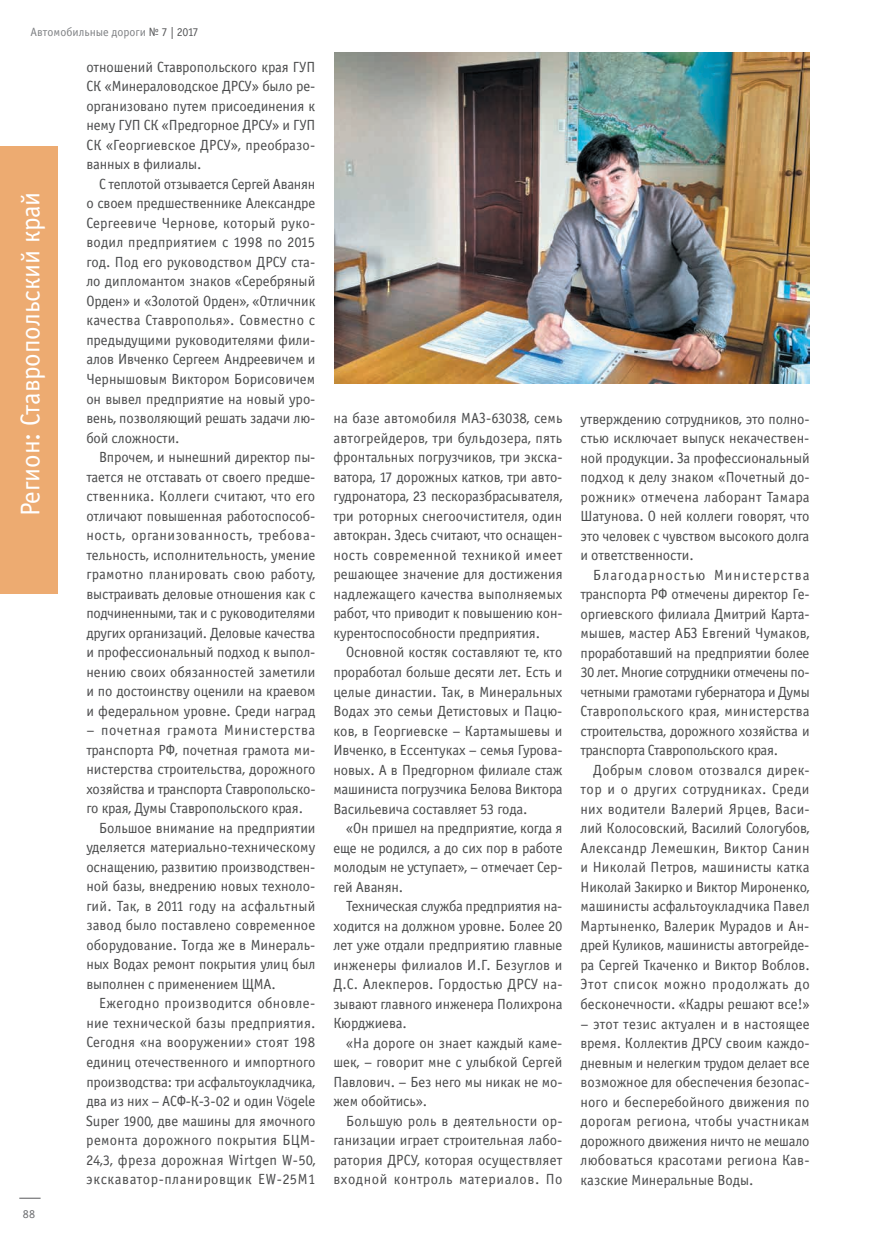
<style>
.page{position:relative;width:896px;height:1236px;background:#fff}
.page>*{position:absolute;margin:0;border:0;box-sizing:border-box;transform-origin:0 0}
.t1{font:27px "Officina Sans Book C";color:#fff}
.t2{font:14.7px/19.5px "Officina Sans Book C";letter-spacing:-.01em;color:#4b4c4d;text-align:justify}
.t3{font:14.7px "Officina Sans Book C";letter-spacing:.02em;color:#4b4c4d}
.t4{font:14.7px "Officina Sans Book C";letter-spacing:.015em;color:#4b4c4d}
.t5{font:14.7px "Officina Sans Book C";letter-spacing:.035em;color:#4b4c4d}
.t6{font:14.7px "Officina Sans Book C";letter-spacing:.04em;color:#4b4c4d}
.t7{font:12px "Officina Sans Book C";color:#808285}
.t8{font:12px "Officina Sans Book C";color:#6c6d70}
.s1{color:#57585a}
.s2{font-style:italic}
.s3{font-family:"Times New Roman"}
</style>
<div class="page">
<div style="left:0;top:146px;width:58px;height:447px;background:#edab71"></div>
<svg style="left:19px;top:1197px;width:22px;height:1px"></svg>
<img style="left:334px;top:52px;width:475px;height:332px">
<p class="t7" style="left:31px;top:25px;width:169px">Автомобильные дороги <span class="s1">№ 7 | 2017</span></p>
<h1 class="t1" style="left:16px;top:516px;width:326px;rotate:-90deg">Регион: Ставропольский край</h1>
<p class="t8" style="left:23px;top:1207px;width:14px">88</p>
<p class="t2" style="left:86px;top:57px;width:230px">отношений Ставропольского края ГУП СК «Минераловодское ДРСУ» было ре&shy;организовано путем присоединения к нему ГУП СК «Предгорное ДРСУ» и ГУП СК «Георгиевское ДРСУ», преобразо&shy;ванных в филиалы.</p>
<p class="t2" style="left:86px;top:174px;width:230px;text-indent:13px">С теплотой отзывается Сергей Аванян о своем предшественнике Александре Сергеевиче Чернове, который руко&shy;водил предприятием с 1998 по 2015 год. Под его руководством ДРСУ ста&shy;ло дипломантом знаков «Серебряный Орден» и «Золотой Орден», «Отличник качества Ставрополья». Совместно с предыдущими руководителями фили&shy;алов Ивченко Сергеем Андреевичем и Чернышовым Виктором Борисовичем он вывел предприятие на новый уро&shy;вень, позволяющий решать задачи лю&shy;бой сложности.</p>
<p class="t2" style="left:86px;top:448px;width:231px;text-indent:13px">Впрочем, и нынешний директор пы&shy;тается не отставать от своего предше&shy;ственника. Коллеги считают, что его отличают повышенная работоспособ&shy;ность, организованность, требова&shy;тельность, исполнительность, умение грамотно планировать свою работу, выстраивать деловые отношения как с подчиненными, так и с руководителями других организаций. Деловые качества и профессиональный подход к выпол&shy;нению своих обязанностей заметили и по достоинству оценили на краевом и федеральном уровне. Среди наград</p>
<p class="t6" style="left:86px;top:722px;width:230px">– почетная грамота Министерства</p>
<p class="t2" style="left:86px;top:740px;width:230px">транспорта РФ, почетная грамота ми-</p>
<p class="t2" style="left:86px;top:760px;width:230px">нистерства строительства, дорожного</p>
<p class="t2" style="left:86px;top:779px;width:231px">хозяйства и транспорта Ставропольско-</p>
<p class="t2" style="left:86px;top:799px;width:218px">го края, Думы Ставропольского края.</p>
<p class="t2" style="left:99px;top:818px;width:218px">Большое внимание на предприятии</p>
<p class="t2" style="left:86px;top:838px;width:230px">уделяется материально-техническому</p>
<p class="t2" style="left:86px;top:857px;width:230px">оснащению, развитию производствен-</p>
<p class="t2" style="left:86px;top:877px;width:230px">ной базы, внедрению новых техноло-</p>
<p class="t3" style="left:86px;top:898px;width:230px">гий. Так, в 2011 году на асфальтный</p>
<p class="t2" style="left:86px;top:916px;width:230px">завод было поставлено современное</p>
<p class="t2" style="left:86px;top:935px;width:230px">оборудование. Тогда же в Минераль-</p>
<p class="t2" style="left:86px;top:955px;width:231px">ных Водах ремонт покрытия улиц был</p>
<p class="t2" style="left:86px;top:974px;width:191px">выполнен с применением ЩМА.</p>
<p class="t3" style="left:99px;top:995px;width:218px">Ежегодно производится обновле-</p>
<p class="t4" style="left:86px;top:1015px;width:231px">ние технической базы предприятия.</p>
<p class="t4" style="left:86px;top:1034px;width:230px">Сегодня «на вооружении» стоят 198</p>
<p class="t2" style="left:86px;top:1052px;width:231px">единиц отечественного и импортного</p>
<p class="t2" style="left:86px;top:1072px;width:230px">производства: три асфальтоукладчика,</p>
<p class="t2" style="left:86px;top:1091px;width:230px">два из них <span class="s2">–</span> АСФ-К-3-02 и один V<span class="s3">ö</span>gele</p>
<p class="t2" style="left:86px;top:1111px;width:230px">Super 1900, две машины для ямочного</p>
<p class="t3" style="left:86px;top:1132px;width:230px">ремонта дорожного покрытия БЦМ-</p>
<p class="t3" style="left:86px;top:1151px;width:230px">24,3, фреза дорожная Wirtgen W-50,</p>
<p class="t5" style="left:86px;top:1171px;width:231px">экскаватор-планировщик ЕW-25М1</p>
<p class="t2" style="left:333px;top:409px;width:231px">на базе автомобиля МАЗ-63038, семь автогрейдеров, три бульдозера, пять фронтальных погрузчиков, три экска&shy;ватора, 17 дорожных катков, три авто&shy;гудронатора, 23 пескоразбрасывателя, три роторных снегоочистителя, один автокран. Здесь считают, что оснащен&shy;ность современной техникой имеет решающее значение для достижения надлежащего качества выполняемых работ, что приводит к повышению кон&shy;курентоспособности предприятия.</p>
<p class="t2" style="left:333px;top:643px;width:231px;text-indent:13px">Основной костяк составляют те, кто проработал больше десяти лет. Есть и целые династии. Так, в Минеральных Водах это семьи Детистовых и Пацю&shy;ков, в Георгиевске – Картамышевы и Ивченко, в Ессентуках – семья Гурова&shy;новых. А в Предгорном филиале стаж машиниста погрузчика Белова Виктора Васильевича составляет 53 года.</p>
<p class="t2" style="left:333px;top:818px;width:230px;text-indent:13px">«Он пришел на предприятие, когда я еще не родился, а до сих пор в работе молодым не уступает», – отмечает Сер&shy;гей Аванян.</p>
<p class="t2" style="left:333px;top:896px;width:231px;text-indent:13px">Техническая служба предприятия на&shy;ходится на должном уровне. Более 20 лет уже отдали предприятию главные инженеры филиалов И.Г. Безуглов и Д.С. Алекперов. Гордостью ДРСУ на&shy;зывают главного инженера Полихрона Кюрджиева.</p>
<p class="t2" style="left:333px;top:1033px;width:230px;text-indent:13px">«На дороге он знает каждый каме&shy;шек, – говорит мне с улыбкой Сергей Павлович. – Без него мы никак не мо&shy;жем обойтись».</p>
<p class="t2" style="left:333px;top:1111px;width:230px;text-indent:13px">Большую роль в деятельности ор&shy;ганизации играет строительная лабо&shy;ратория ДРСУ, которая осуществляет входной контроль материалов. По</p>
<p class="t2" style="left:580px;top:409px;width:231px">утверждению сотрудников, это полно&shy;стью исключает выпуск некачествен&shy;ной продукции. За профессиональный подход к делу знаком «Почетный до&shy;рожник» отмечена лаборант Тамара Шатунова. О ней коллеги говорят, что это человек с чувством высокого долга и ответственности.</p>
<p class="t2" style="left:580px;top:565px;width:231px;text-indent:13px">Благодарностью Министерства транспорта РФ отмечены директор Ге&shy;оргиевского филиала Дмитрий Карта&shy;мышев, мастер АБЗ Евгений Чумаков, проработавший на предприятии более 30 лет. Многие сотрудники отмечены по&shy;четными грамотами губернатора и Думы Ставропольского края, министерства строительства, дорожного хозяйства и транспорта Ставропольского края.</p>
<p class="t2" style="left:580px;top:760px;width:231px;text-indent:13px">Добрым словом отозвался дирек&shy;тор и о других сотрудниках. Среди них водители Валерий Ярцев, Васи&shy;лий Колосовский, Василий Сологубов, Александр Лемешкин, Виктор Санин и Николай Петров, машинисты катка Николай Закирко и Виктор Мироненко, машинисты асфальтоукладчика Павел Мартыненко, Валерик Мурадов и Ан&shy;дрей Куликов, машинисты автогрейде&shy;ра Сергей Ткаченко и Виктор Воблов.<br>Этот список можно продолжать до бесконечности. «Кадры решают все!»</p>
<p class="t2" style="left:580px;top:1014px;width:231px">– этот тезис актуален и в настоящее время. Коллектив ДРСУ своим каждо&shy;дневным и нелегким трудом делает все возможное для обеспечения безопас&shy;ного и бесперебойного движения по дорогам региона, чтобы участникам дорожного движения ничто не мешало любоваться красотами региона Кав&shy;казские Минеральные Воды.</p>
</div>
